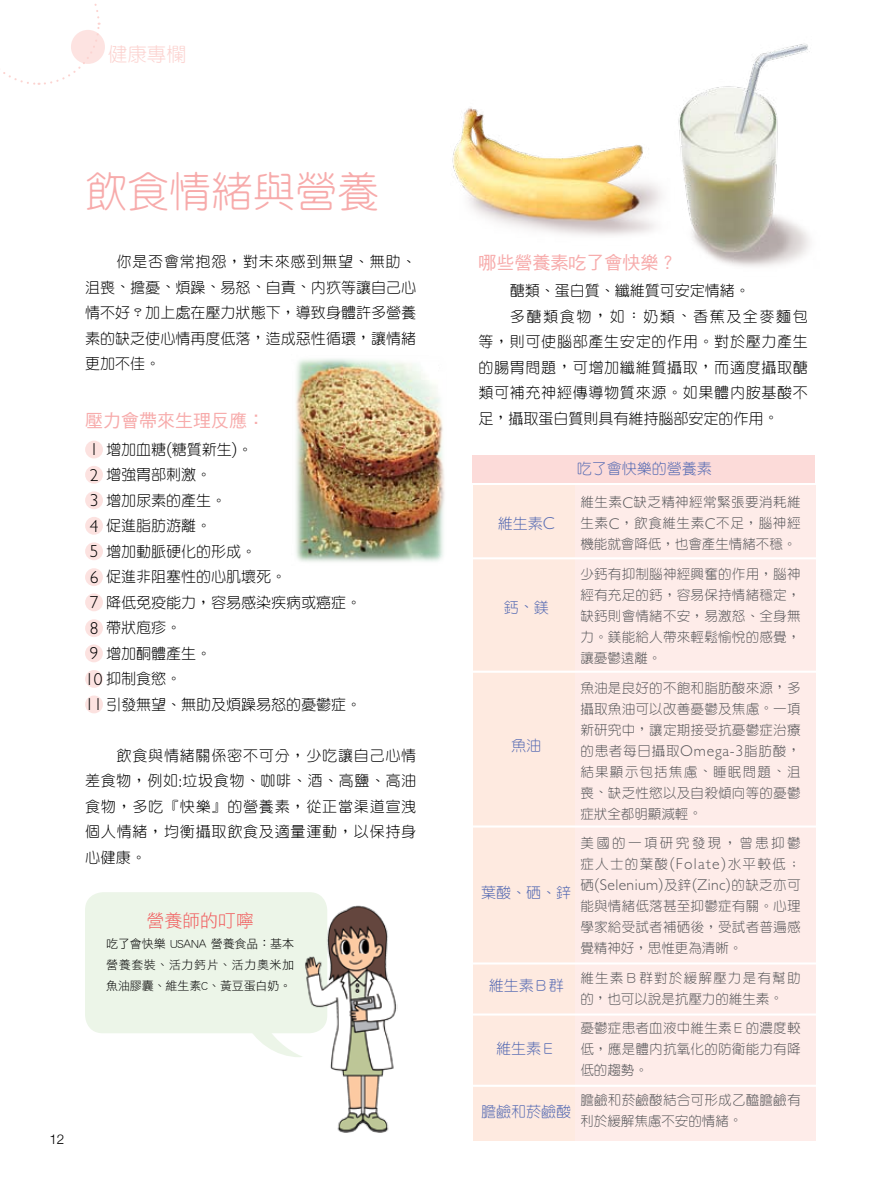
<style>
.page{position:relative;width:893px;height:1191px;background:#fff}
.page>*{position:absolute;margin:0;border:0;box-sizing:border-box;transform-origin:0 0}
.t1{font:300 42px "Han Wang Yen";color:#f7abab}
.t2{font:300 19.5px "Han Wang Yen";color:#fcd3d0}
.t3{font:18px "DF Hei Std W5";color:#f7abab}
.t4{font:18px "DF Hei Std W3";letter-spacing:-.01em;color:#f15a5b}
.t5{font:300 15.6px "Gill Sans";letter-spacing:.025em;color:#58585b}
.t6{font:300 15px/25.5px "Han Wang Yen";letter-spacing:.005em;color:#000;text-align:justify}
.t7{font:300 15px "Han Wang Yen";letter-spacing:.05em;color:#000}
.t8{font:300 15px "Han Wang Yen";color:#566bb3}
.t9{font:300 15px "Han Wang Yen";letter-spacing:.11em;color:#000}
.t10{font:300 13.5px/21px "Han Wang Yen";letter-spacing:.02em;color:#58585b;text-align:justify}
.t11{font:300 13.5px/21px "Han Wang Yen";letter-spacing:.175em;color:#58585b}
.t12{font:300 13.5px/21px "Han Wang Yen";letter-spacing:.095em;color:#58585b}
.t13{font:300 13.5px "Helvetica Neue";color:#000}
.t14{font:12px/21px "DF Hei Std W3";letter-spacing:-.01em;color:#000;text-align:justify}
.s1{font-family:"Gill Sans";font-size:17.4px}
.s2{font-family:"Gill Sans";font-size:15.6px}
.s3{font-family:"Han Wang Yen";font-size:13.5px}
</style>
<div class="page">
<div style="left:71px;top:30px;width:34px;height:34px;background:#fde3e1;border-radius:50%"></div>
<svg style="left:3px;top:3px;width:98px;height:82px"></svg>
<div style="left:85px;top:440px;width:18px;height:18px;background:#fce2e0;border-radius:50%"></div>
<div style="left:85px;top:466px;width:18px;height:18px;background:#fce2e0;border-radius:50%"></div>
<div style="left:85px;top:491px;width:18px;height:18px;background:#fce2e0;border-radius:50%"></div>
<div style="left:85px;top:517px;width:18px;height:18px;background:#fce2e0;border-radius:50%"></div>
<div style="left:85px;top:542px;width:18px;height:18px;background:#fce2e0;border-radius:50%"></div>
<div style="left:85px;top:568px;width:18px;height:18px;background:#fce2e0;border-radius:50%"></div>
<div style="left:85px;top:593px;width:18px;height:18px;background:#fce2e0;border-radius:50%"></div>
<div style="left:85px;top:619px;width:18px;height:18px;background:#fce2e0;border-radius:50%"></div>
<div style="left:85px;top:644px;width:18px;height:18px;background:#fce2e0;border-radius:50%"></div>
<div style="left:85px;top:670px;width:18px;height:18px;background:#fce2e0;border-radius:50%"></div>
<div style="left:85px;top:695px;width:18px;height:18px;background:#fce2e0;border-radius:50%"></div>
<div style="left:572px;top:485px;width:243px;height:656px;background:#feece9"></div>
<div style="left:473px;top:485px;width:102px;height:656px;background:#feeae0"></div>
<hr style="left:469px;top:557px;width:348px;height:2px;background:#fff">
<hr style="left:469px;top:670px;width:348px;height:3px;background:#fff">
<hr style="left:469px;top:825px;width:348px;height:2px;background:#fff">
<hr style="left:469px;top:962px;width:348px;height:2px;background:#fff">
<hr style="left:469px;top:1013px;width:348px;height:2px;background:#fff">
<hr style="left:469px;top:1084px;width:348px;height:2px;background:#fff">
<div style="left:473px;top:455px;width:342px;height:28px;background:#fcdbd9"></div>
<div style="left:85px;top:892px;width:242px;height:141px;background:#ecf5e8;border-radius:18px"></div>
<svg style="left:252px;top:1033px;width:50px;height:24px"></svg>
<img style="left:305px;top:905px;width:93px;height:228px">
<img style="left:296px;top:359px;width:149px;height:203px">
<img style="left:452px;top:108px;width:204px;height:128px">
<img style="left:656px;top:43px;width:154px;height:224px">
<h2 class="t2" style="left:108px;top:45px;width:79px">健康專欄</h2>
<h1 class="t1" style="left:85px;top:170px;width:295px">飲食情緒與營養</h1>
<p class="t6" style="left:85px;top:249px;width:333px;text-indent:32px">你是否會常抱怨，對未來感到無望、無助、沮喪、擔憂、煩躁、易怒、自責、內疚等讓自己心情不好？加上處在壓力狀態下，導致身體許多營養素的缺乏使心情再度低落，造成惡性循環，讓情緒更加不佳。</p>
<h3 class="t3" style="left:85px;top:411px;width:181px">壓力會帶來生理反應：</h3>
<p class="t6" style="left:90px;top:436px;width:164px"><span class="s1">1</span> 增加血糖<span class="s1">(</span>糖質新生<span class="s1">)</span>。</p>
<p class="t6" style="left:90px;top:462px;width:123px"><span class="s1">2</span> 增強胃部刺激。</p>
<p class="t6" style="left:90px;top:487px;width:138px"><span class="s1">3</span> 增加尿素的產生。</p>
<p class="t6" style="left:90px;top:513px;width:123px"><span class="s1">4</span> 促進脂肪游離。</p>
<p class="t6" style="left:90px;top:538px;width:168px"><span class="s1">5</span> 增加動脈硬化的形成。</p>
<p class="t6" style="left:90px;top:564px;width:198px"><span class="s1">6</span> 促進非阻塞性的心肌壞死。</p>
<p class="t6" style="left:90px;top:589px;width:273px"><span class="s1">7</span> 降低免疫能力，容易感染疾病或癌症。</p>
<p class="t6" style="left:90px;top:615px;width:93px"><span class="s1">8</span> 帶狀庖疹。</p>
<p class="t6" style="left:90px;top:640px;width:123px"><span class="s1">9</span> 增加酮體產生。</p>
<p class="t6" style="left:85px;top:666px;width:97px"><span class="s1">10</span> 抑制食慾。</p>
<p class="t6" style="left:85px;top:691px;width:277px"><span class="s1">11</span> 引發無望、無助及煩躁易怒的憂鬱症。</p>
<p class="t6" style="left:85px;top:742px;width:333px;text-indent:32px">飲食與情緒關係密不可分，少吃讓自己心情差食物，例如<span class="s1">:</span>垃圾食物、咖啡、酒、高鹽、高油食物，多吃『快樂』的營養素，從正當渠道宣洩個人情緒，均衡攝取飲食及適量運動，以保持身心健康。</p>
<h3 class="t4" style="left:147px;top:910px;width:109px">營養師的叮嚀</h3>
<p class="t14" style="left:106px;top:933px;width:189px">吃了會快樂 USANA 營養食品：基本營養套裝、活力鈣片、活力奧米加魚油膠囊、維生素C、黃豆蛋白奶。</p>
<p class="t13" style="left:49px;top:1131px;width:17px">12</p>
<h3 class="t3" style="left:478px;top:252px;width:199px">哪些營養素吃了會快樂？</h3>
<p class="t6" style="left:510px;top:278px;width:241px">醣類、蛋白質、纖維質可安定情緒。</p>
<p class="t9" style="left:510px;top:308px;width:300px">多醣類食物，如：奶類、香蕉及全麥麵包</p>
<p class="t7" style="left:478px;top:334px;width:331px">等，則可使腦部產生安定的作用。對於壓力產生</p>
<p class="t7" style="left:478px;top:359px;width:331px">的腸胃問題，可增加纖維質攝取，而適度攝取醣</p>
<p class="t7" style="left:478px;top:385px;width:331px">類可補充神經傳導物質來源。如果體內胺基酸不</p>
<p class="t6" style="left:478px;top:405px;width:301px">足，攝取蛋白質則具有維持腦部安定的作用。</p>
<p class="t8" style="left:577px;top:461px;width:136px">吃了會快樂的營養素</p>
<p class="t8" style="left:498px;top:515px;width:58px">維生素<span class="s1">C</span></p>
<p class="t8" style="left:504px;top:599px;width:46px">鈣、鎂</p>
<p class="t8" style="left:511px;top:738px;width:31px">魚油</p>
<p class="t8" style="left:481px;top:885px;width:91px">葉酸、硒、鋅</p>
<p class="t8" style="left:489px;top:978px;width:76px">維生素Ｂ群</p>
<p class="t8" style="left:496px;top:1041px;width:61px">維生素Ｅ</p>
<p class="t8" style="left:481px;top:1104px;width:91px">膽鹼和菸鹼酸</p>
<p class="t10" style="left:580px;top:492px;width:222px">維生素<span class="s2">C</span>缺乏精神經常緊張要消耗維生素<span class="s2">C</span>，飲食維生素<span class="s2">C</span>不足，腦神經機能就會降低，也會產生情緒不穩。</p>
<p class="t10" style="left:580px;top:563px;width:222px">少鈣有抑制腦神經興奮的作用，腦神經有充足的鈣，容易保持情緒穩定，缺鈣則會情緒不安，易激怒、全身無力。鎂能給人帶來輕鬆愉悅的感覺，讓憂鬱遠離。</p>
<p class="t10" style="left:580px;top:677px;width:222px">魚油是良好的不飽和脂肪酸來源，多攝取魚油可以改善憂鬱及焦慮。一項新研究中，讓定期接受抗憂鬱症治療的患者每日攝取<span class="s2">Omega-3</span>脂肪酸，結果顯示包括焦慮、睡眠問題、沮喪、缺乏性慾以及自殺傾向等的憂鬱症狀全都明顯減輕。</p>
<p class="t11" style="left:580px;top:832px;width:222px">美國的一項研究發現，曾患抑鬱症人士的葉酸<span class="s2">(Folate)</span>水平較低；</p>
<p class="t5" style="left:580px;top:876px;width:222px"><span class="s3">硒</span>(Selenium)<span class="s3">及鋅</span>(Zinc)<span class="s3">的缺乏亦可</span></p>
<p class="t10" style="left:580px;top:895px;width:222px">能與情緒低落甚至抑鬱症有關。心理學家給受試者補硒後，受試者普遍感覺精神好，思惟更為清晰。</p>
<p class="t12" style="left:580px;top:967px;width:222px">維生素Ｂ群對於緩解壓力是有幫助的，也可以說是抗壓力的維生素。</p>
<p class="t10" style="left:580px;top:1017px;width:222px">憂鬱症患者血液中維生素Ｅ的濃度較低，應是體內抗氧化的防衛能力有降低的趨勢。</p>
<p class="t10" style="left:580px;top:1089px;width:222px">膽鹼和菸鹼酸結合可形成乙醯膽鹼有利於緩解焦慮不安的情緒。</p>
</div>
